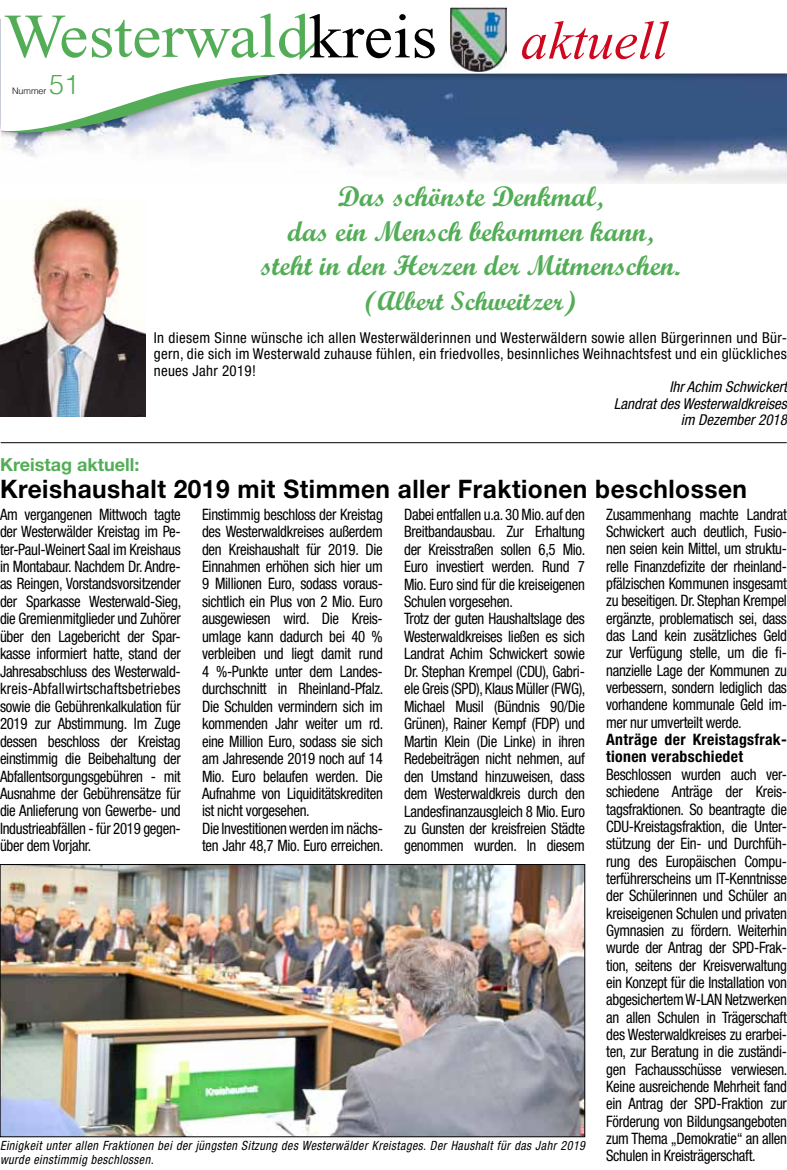
<style>
.page{position:relative;width:787px;height:1170px;background:#fff}
.page>*{position:absolute;margin:0;border:0;box-sizing:border-box;transform-origin:0 0}
.t1{font:700 28.5px/34.5px "Script";color:#53ad57;text-align:center}
.t2{font:700 27px "Script";color:#53ad57}
.t3{font:300 27px "Helvetica";color:#53ad57}
.t4{font:700 25.5px "Helvetica Neue LT";letter-spacing:.02em;color:#000;scale:.96 1}
.t5{font:700 18px "Helvetica Neue LT";color:#53ad57}
.t6{font:condensed 15.75px/17.4px "Helvetica Neue LT";letter-spacing:-.02em;color:#000;text-align:justify;scale:.94 1}
.t7{font:700 condensed 15.75px/17.4px "Helvetica Neue LT";letter-spacing:.02em;color:#000}
.t8{font:condensed 15px/16.5px "Helvetica Neue LT";letter-spacing:.02em;color:#000;text-align:justify}
.t9{font:italic condensed 15px/16.5px "Helvetica Neue LT";color:#000;text-align:right}
.t10{font:italic condensed 12.75px/14.2px "Helvetica Neue LT";letter-spacing:.04em;color:#000;scale:.94 1}
.t11{font:300 9px "Helvetica";color:#000}
</style>
<div class="page">
<svg style="left:0;top:7px;width:787px;height:176px"></svg>
<svg style="left:1px;top:70px;width:302px;height:71px"></svg>
<svg style="left:5px;top:14px;width:430px;height:46px"></svg>
<svg style="left:522px;top:21px;width:147px;height:38px"></svg>
<img style="left:450px;top:8px;width:56px;height:64px">
<img style="left:2px;top:866px;width:581px;height:268px">
<div style="left:0;top:864px;width:585px;height:272px;border:1px solid #000"></div>
<hr style="left:1px;top:442px;width:785px;height:1px;background:#000">
<img style="left:0;top:200px;width:145px;height:216px">
<h2 class="t3" style="left:49px;top:61px;width:32px">51</h2>
<p class="t11" style="left:12px;top:83px;width:36px">Nummer</p>
<h1 class="t1" style="left:261px;top:179px;width:421px">Das schönste Denkmal,<br>das ein Mensch bekommen kann, steht in den Herzen der Mitmenschen.</h1>
<h2 class="t2" style="left:364px;top:284px;width:213px">(Albert Schweitzer)</h2>
<p class="t8" style="left:154px;top:329px;width:634px">In diesem Sinne wünsche ich allen Westerwälderinnen und Westerwäldern sowie allen Bürgerinnen und Bür&shy;gern, die sich im Westerwald zuhause fühlen, ein friedvolles, besinnliches Weihnachtsfest und ein glückliches neues Jahr 2019!</p>
<p class="t9" style="left:614px;top:378px;width:175px">Ihr Achim Schwickert<br>Landrat des Westerwaldkreises im Dezember 2018</p>
<p class="t5" style="left:0;top:454px;width:141px">Kreistag aktuell:</p>
<h3 class="t4" style="left:0;top:473px;width:779px">Kreishaushalt 2019 mit Stimmen aller Fraktionen beschlossen</h3>
<p class="t6" style="left:0;top:505px;width:194px">Am vergangenen Mittwoch tagte der Westerwälder Kreistag im Pe&shy;ter-Paul-Weinert Saal im Kreishaus in Montabaur. Nachdem Dr. Andre&shy;as Reingen, Vorstandsvorsitzender der Sparkasse Westerwald-Sieg, die Gremienmitglieder und Zuhörer über den Lagebericht der Spar&shy;kasse informiert hatte, stand der Jahresabschluss des Westerwald&shy;kreis-Abfallwirtschaftsbetriebes sowie die Gebührenkalkulation für 2019 zur Abstimmung. Im Zuge dessen beschloss der Kreistag einstimmig die Beibehaltung der Abfallentsorgungsgebühren - mit Ausnahme der Gebührensätze für die Anlieferung von Gewerbe- und Industrieabfällen - für 2019 gegen&shy;über dem Vorjahr.</p>
<p class="t6" style="left:202px;top:505px;width:194px;text-align:left">Einstimmig beschloss der Kreistag des Westerwaldkreises außerdem den Kreishaushalt für 2019. Die<br>Einnahmen erhöhen sich hier um<br>9 Millionen Euro, sodass voraus&shy;sichtlich ein Plus von 2 Mio. Euro ausgewiesen wird. Die Kreis&shy;umlage kann dadurch bei 40 % verbleiben und liegt damit rund<br>4 %-Punkte unter dem Landes&shy;durchschnitt in Rheinland-Pfalz.<br>Die Schulden vermindern sich im kommenden Jahr weiter um rd. eine Million Euro, sodass sie sich am Jahresende 2019 noch auf 14<br>Mio. Euro belaufen werden. Die<br>Aufnahme von Liquiditätskrediten ist nicht vorgesehen.<br>Die Investitionen werden im nächs&shy;ten Jahr 48,7 Mio. Euro erreichen.</p>
<p class="t6" style="left:404px;top:505px;width:194px;text-align:left">Dabei entfallen u.a. 30 Mio. auf den<br>Breitbandausbau. Zur Erhaltung der Kreisstraßen sollen 6,5 Mio.<br>Euro investiert werden. Rund 7<br>Mio. Euro sind für die kreiseigenen<br>Schulen vorgesehen.<br>Trotz der guten Haushaltslage des<br>Westerwaldkreises ließen es sich<br>Landrat Achim Schwickert sowie<br>Dr. Stephan Krempel (CDU), Gabri&shy;ele Greis (SPD), Klaus Müller (FWG),<br>Michael Musil (Bündnis 90/Die<br>Grünen), Rainer Kempf (FDP) und<br>Martin Klein (Die Linke) in ihren<br>Redebeiträgen nicht nehmen, auf den Umstand hinzuweisen, dass dem Westerwaldkreis durch den<br>Landesfinanzausgleich 8 Mio. Euro zu Gunsten der kreisfreien Städte genommen wurden. In diesem</p>
<p class="t6" style="left:606px;top:505px;width:194px">Zusammenhang machte Landrat Schwickert auch deutlich, Fusio&shy;nen seien kein Mittel, um struktu&shy;relle Finanzdefizite der rheinland&shy;pfälzischen Kommunen insgesamt zu beseitigen. Dr. Stephan Krempel ergänzte, problematisch sei, dass das Land kein zusätzliches Geld zur Verfügung stelle, um die fi&shy;nanzielle Lage der Kommunen zu verbessern, sondern lediglich das vorhandene kommunale Geld im&shy;mer nur umverteilt werde.</p>
<p class="t7" style="left:606px;top:730px;width:182px">Anträge der Kreistagsfrak&shy;tionen verabschiedet</p>
<p class="t6" style="left:606px;top:765px;width:194px">Beschlossen wurden auch ver&shy;schiedene Anträge der Kreis&shy;tagsfraktionen. So beantragte die CDU-Kreistagsfraktion, die Unter&shy;stützung der Ein- und Durchfüh&shy;rung des Europäischen Compu&shy;terführerscheins um IT-Kenntnisse der Schülerinnen und Schüler an kreiseigenen Schulen und privaten Gymnasien zu fördern. Weiterhin wurde der Antrag der SPD-Frak&shy;tion, seitens der Kreisverwaltung ein Konzept für die Installation von abgesichertem W-LAN Netzwerken an allen Schulen in Trägerschaft des Westerwaldkreises zu erarbei&shy;ten, zur Beratung in die zuständi&shy;gen Fachausschüsse verwiesen.<br>Keine ausreichende Mehrheit fand ein Antrag der SPD-Fraktion zur Förderung von Bildungsangeboten zum Thema „Demokratie“ an allen Schulen in Kreisträgerschaft.</p>
<p class="t10" style="left:0;top:1138px;width:624px">Einigkeit unter allen Fraktionen bei der jüngsten Sitzung des Westerwälder Kreistages. Der Haushalt für das Jahr 2019 wurde einstimmig beschlossen.</p>
</div>
